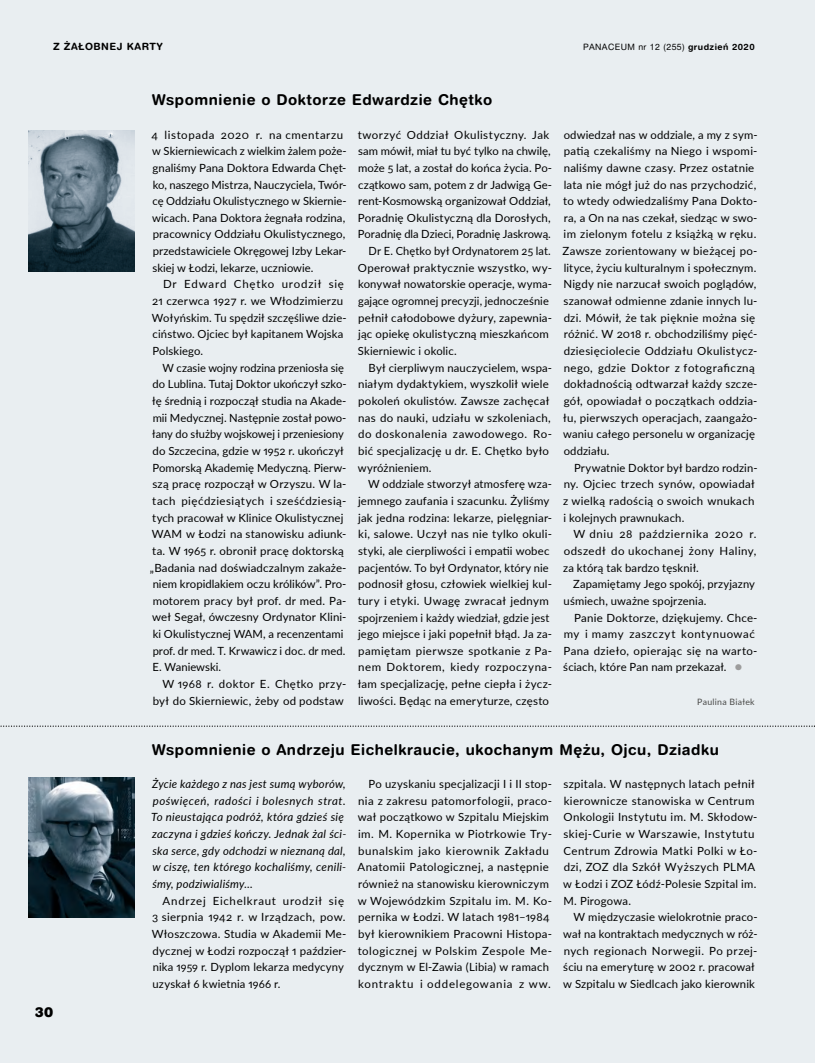
<style>
.page{position:relative;width:815px;height:1063px;background:#e9eef1}
.page>*{position:absolute;margin:0;border:0;box-sizing:border-box;transform-origin:0 0}
.P_tytuł_4{font:700 15px "Switzer Rnd EFN";letter-spacing:.035em;color:#000}
.t1{font:13.75px "Switzer Rnd EFN Black";color:#000}
.P_tekst{font:11.25px/16.6px "Lato";letter-spacing:.02em;color:#000}
.P_tekst_pierwszy_aka{font:11.25px/16.6px "Lato";letter-spacing:.005em;color:#000}
.P_tekst_pierwszy_aka-2{font:italic 11.25px/16.6px "Lato";letter-spacing:.025em;color:#000}
.t2{font:700 10px "Switzer Rnd EFN";letter-spacing:.05em;color:#000}
.t3{font:8.75px "Switzer Rnd EFN";letter-spacing:.05em;color:#000}
.P_autor_z_żałobnej_k{font:8.75px "Lato";letter-spacing:.03em;color:#4a4a49}
.s1{font-weight:700}
.s2{font-size:12.5px;color:#9c9c9c}
</style>
<div class="page">
<svg style="left:0;top:726px;width:815px;height:1px"></svg>
<img style="left:28px;top:130px;width:107px;height:141px">
<img style="left:28px;top:778px;width:107px;height:140px">
<p class="t2" style="left:53px;top:40px;width:111px">Z ŻAŁOBNEJ KARTY</p>
<p class="t3" style="left:583px;top:41px;width:173px">PANACEUM nr 12 (255) <span class="s1">grudzień 2020</span></p>
<p class="t1" style="left:35px;top:1004px;width:20px">30</p>
<p class="P_tytuł_4" style="left:152px;top:91px;width:342px">Wspomnienie o Doktorze Edwardzie Chętko</p>
<p class="P_tekst_pierwszy_aka" style="left:152px;top:126px;width:196px">4 listopada 2020 r. na cmentarzu w Skierniewicach z wielkim żalem poże&shy;gnaliśmy Pana Doktora Edwarda Chęt&shy;ko, naszego Mistrza, Nauczyciela, Twór&shy;cę Oddziału Okulistycznego w Skiernie&shy;wicach. Pana Doktora żegnała rodzina, pracownicy Oddziału Okulistycznego, przedstawiciele Okręgowej Izby Lekar&shy;skiej w Łodzi, lekarze, uczniowie.</p>
<p class="P_tekst" style="left:152px;top:276px;width:196px;text-indent:11px">Dr Edward Chętko urodził się<br>21 czerwca 1927 r. we Włodzimierzu<br>Wołyńskim. Tu spędził szczęśliwe dzie&shy;ciństwo. Ojciec był kapitanem Wojska<br>Polskiego.</p>
<p class="P_tekst" style="left:150px;top:359px;width:198px;text-indent:13px">W czasie wojny rodzina przeniosła się do Lublina. Tutaj Doktor ukończył szko&shy;łę średnią i rozpoczął studia na Akade&shy;mii Medycznej. Następnie został powo&shy;łany do służby wojskowej i przeniesiony do Szczecina, gdzie w 1952 r. ukończył Pomorską Akademię Medyczną. Pierw&shy;szą pracę rozpoczął w Orzyszu. W la&shy;tach pięćdziesiątych i sześćdziesią&shy;tych pracował w Klinice Okulistycznej WAM w Łodzi na stanowisku adiunk&shy;ta. W 1965 r. obronił pracę doktorską „Badania nad doświadczalnym zakaże&shy;niem kropidlakiem oczu królików”. Pro&shy;motorem pracy był prof. dr med. Pa&shy;weł Segał, ówczesny Ordynator Klini&shy;ki Okulistycznej WAM, a recenzentami prof. dr med. T. Krwawicz i doc. dr med.<br>E. Waniewski.</p>
<p class="P_tekst" style="left:153px;top:675px;width:195px;text-align:right">W 1968 r. doktor E. Chętko przy&shy;był do Skierniewic, żeby od podstaw</p>
<p class="P_tekst" style="left:563px;top:126px;width:196px">odwiedzał nas w oddziale, a my z sym&shy;patią czekaliśmy na Niego i wspomi&shy;naliśmy dawne czasy. Przez ostatnie lata nie mógł już do nas przychodzić, to wtedy odwiedzaliśmy Pana Dokto&shy;ra, a On na nas czekał, siedząc w swo&shy;im zielonym fotelu z książką w ręku.<br>Zawsze zorientowany w bieżącej po&shy;lityce, życiu kulturalnym i społecznym.<br>Nigdy nie narzucał swoich poglądów, szanował odmienne zdanie innych lu&shy;dzi. Mówił, że tak pięknie można się różnić. W 2018 r. obchodziliśmy pięć&shy;dziesięciolecie Oddziału Okulistycz&shy;nego, gdzie Doktor z fotograficzną dokładnością odtwarzał każdy szcze&shy;gół, opowiadał o początkach oddzia&shy;łu, pierwszych operacjach, zaangażo&shy;waniu całego personelu w organizację oddziału.</p>
<p class="P_tekst" style="left:563px;top:459px;width:196px;text-indent:11px">Prywatnie Doktor był bardzo rodzin&shy;ny. Ojciec trzech synów, opowiadał z wielką radością o swoich wnukach i kolejnych prawnukach.</p>
<p class="P_tekst" style="left:563px;top:525px;width:195px;text-align:justify;text-indent:11px">W dniu 28 października 2020 r. odszedł do ukochanej żony Haliny, za którą tak bardzo tęsknił.</p>
<p class="P_tekst" style="left:564px;top:575px;width:193px;text-indent:10px">Zapamiętamy Jego spokój, przyjazny uśmiech, uważne spojrzenia.</p>
<p class="P_tekst" style="left:563px;top:609px;width:196px;text-indent:11px">Panie Doktorze, dziękujemy. Chce&shy;my i mamy zaszczyt kontynuować Pana dzieło, opierając się na warto&shy;ściach, które Pan nam przekazał. <span class="s2">●</span></p>
<p class="P_autor_z_żałobnej_k" style="left:697px;top:695px;width:59px">Paulina Białek</p>
<p class="P_tytuł_4" style="left:152px;top:740px;width:569px">Wspomnienie o Andrzeju Eichelkraucie, ukochanym Mężu, Ojcu, Dziadku</p>
<p class="P_tekst_pierwszy_aka-2" style="left:151px;top:775px;width:197px">Życie każdego z nas jest sumą wyborów, poświęceń, radości i bolesnych strat.<br>To nieustająca podróż, która gdzieś się zaczyna i gdzieś kończy. Jednak żal ści&shy;ska serce, gdy odchodzi w nieznaną dal, w ciszę, ten którego kochaliśmy, cenili&shy;śmy, podziwialiśmy…</p>
<p class="P_tekst" style="left:152px;top:892px;width:196px;text-indent:11px">Andrzej Eichelkraut urodził się 3 sierpnia 1942 r. w Irządzach, pow.<br>Włoszczowa. Studia w Akademii Me&shy;dycznej w Łodzi rozpoczął 1 paździer&shy;nika 1959 r. Dyplom lekarza medycyny uzyskał 6 kwietnia 1966 r.</p>
<p class="P_tekst" style="left:358px;top:126px;width:196px">tworzyć Oddział Okulistyczny. Jak sam mówił, miał tu być tylko na chwilę, może 5 lat, a został do końca życia. Po&shy;czątkowo sam, potem z dr Jadwigą Ge&shy;rent-Kosmowską organizował Oddział, Poradnię Okulistyczną dla Dorosłych, Poradnię dla Dzieci, Poradnię Jaskrową.</p>
<p class="P_tekst" style="left:358px;top:242px;width:196px;text-indent:11px">Dr E. Chętko był Ordynatorem 25 lat.<br>Operował praktycznie wszystko, wy&shy;konywał nowatorskie operacje, wyma&shy;gające ogromnej precyzji, jednocześnie pełnił całodobowe dyżury, zapewnia&shy;jąc opiekę okulistyczną mieszkańcom Skierniewic i okolic.</p>
<p class="P_tekst" style="left:358px;top:359px;width:196px;text-indent:11px">Był cierpliwym nauczycielem, wspa&shy;niałym dydaktykiem, wyszkolił wiele pokoleń okulistów. Zawsze zachęcał nas do nauki, udziału w szkoleniach, do doskonalenia zawodowego. Ro&shy;bić specjalizację u dr. E. Chętko było wyróżnieniem.</p>
<p class="P_tekst" style="left:358px;top:475px;width:196px;text-indent:10px">W oddziale stworzył atmosferę wza&shy;jemnego zaufania i szacunku. Żyliśmy jak jedna rodzina: lekarze, pielęgniar&shy;ki, salowe. Uczył nas nie tylko okuli&shy;styki, ale cierpliwości i empatii wobec pacjentów. To był Ordynator, który nie podnosił głosu, człowiek wielkiej kul&shy;tury i etyki. Uwagę zwracał jednym spojrzeniem i każdy wiedział, gdzie jest jego miejsce i jaki popełnił błąd. Ja za&shy;pamiętam pierwsze spotkanie z Pa&shy;nem Doktorem, kiedy rozpoczyna&shy;łam specjalizację, pełne ciepła i życz&shy;liwości. Będąc na emeryturze, często</p>
<p class="P_tekst" style="left:358px;top:775px;width:196px;text-indent:11px">Po uzyskaniu specjalizacji I i II stop&shy;nia z zakresu patomorfologii, praco&shy;wał początkowo w Szpitalu Miejskim im. M. Kopernika w Piotrkowie Try&shy;bunalskim jako kierownik Zakładu Anatomii Patologicznej, a następnie również na stanowisku kierowniczym w Wojewódzkim Szpitalu im. M. Ko&shy;pernika w Łodzi. W latach 1981–1984 był kierownikiem Pracowni Histopa&shy;tologicznej w Polskim Zespole Me&shy;dycznym w El-Zawia (Libia) w ramach kontraktu i oddelegowania z ww.</p>
<p class="P_tekst" style="left:563px;top:775px;width:196px">szpitala. W następnych latach pełnił kierownicze stanowiska w Centrum<br>Onkologii Instytutu im. M. Skłodow&shy;skiej-Curie w Warszawie, Instytutu<br>Centrum Zdrowia Matki Polki w Ło&shy;dzi, ZOZ dla Szkół Wyższych PLMA w Łodzi i ZOZ Łódź-Polesie Szpital im.<br>M. Pirogowa.</p>
<p class="P_tekst" style="left:563px;top:908px;width:196px;text-indent:10px">W międzyczasie wielokrotnie praco&shy;wał na kontraktach medycznych w róż&shy;nych regionach Norwegii. Po przej&shy;ściu na emeryturę w 2002 r. pracował w Szpitalu w Siedlcach jako kierownik</p>
</div>
